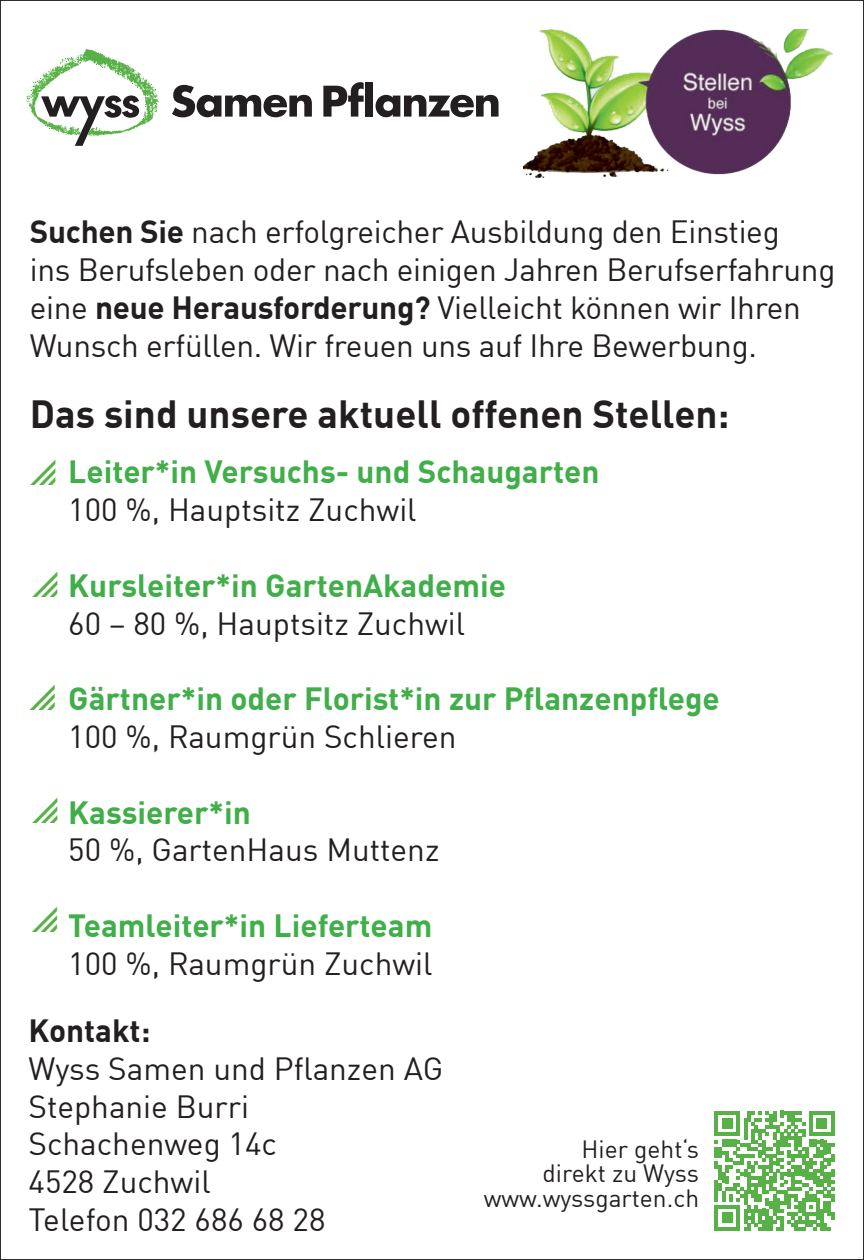
<style>
.page{position:relative;width:864px;height:1260px;background:#fff}
.page>*{position:absolute;margin:0;border:0;box-sizing:border-box;transform-origin:0 0}
.t1{font:700 38.5px "DIN Offc Pro";color:#231f20}
.t2{font:31.5px/37.8px "DIN Offc Pro";letter-spacing:-.01em;color:#231f20}
.t3{font:700 31.5px "DIN Offc Pro";color:#40ae49}
.t4{font:700 31.5px "DIN Offc Pro";color:#231f20}
.t5{font:24.5px/24.5px "DIN Offc Pro";color:#231f20;text-align:right}
.s1{font-weight:700}
</style>
<div class="page">
<svg style="left:26px;top:49px;width:132px;height:97px"></svg>
<svg style="left:172px;top:85px;width:140px;height:32px"></svg>
<svg style="left:323px;top:82px;width:40px;height:35px"></svg>
<div style="left:365px;top:83px;width:8px;height:34px;background:#231f20"></div>
<svg style="left:375px;top:95px;width:123px;height:22px"></svg>
<img style="left:523px;top:30px;width:309px;height:148px">
<svg style="left:714px;top:1111px;width:120px;height:120px"></svg>
<p class="t2" style="left:30px;top:210px;width:806px"><span class="s1">Suchen Sie</span> nach erfolgreicher Ausbildung den Einstieg<br>ins Berufsleben oder nach einigen Jahren Berufserfahrung eine <span class="s1">neue Herausforderung?</span> Vielleicht können wir Ihren Wunsch erfüllen. Wir freuen uns auf Ihre Bewerbung.</p>
<p class="t1" style="left:30px;top:382px;width:701px">Das sind unsere aktuell offenen Stellen:</p>
<p class="t3" style="left:68px;top:446px;width:532px">Leiter*in Versuchs- und Schaugarten</p>
<p class="t2" style="left:68px;top:488px;width:349px">100 %, Hauptsitz Zuchwil</p>
<p class="t3" style="left:68px;top:559px;width:439px">Kursleiter*in GartenAkademie</p>
<p class="t2" style="left:68px;top:601px;width:398px">60 – 80 %, Hauptsitz Zuchwil</p>
<p class="t3" style="left:68px;top:673px;width:652px">Gärtner*in oder Florist*in zur Pflanzenpflege</p>
<p class="t2" style="left:68px;top:715px;width:389px">100 %, Raumgrün Schlieren</p>
<p class="t3" style="left:68px;top:786px;width:184px">Kassierer*in</p>
<p class="t2" style="left:68px;top:828px;width:372px">50 %, GartenHaus Muttenz</p>
<p class="t3" style="left:68px;top:899px;width:365px">Teamleiter*in Lieferteam</p>
<p class="t2" style="left:68px;top:941px;width:365px">100 %, Raumgrün Zuchwil</p>
<p class="t4" style="left:29px;top:1004px;width:123px">Kontakt:</p>
<p class="t2" style="left:29px;top:1046px;width:416px">Wyss Samen und Pflanzen AG<br>Stephanie Burri<br>Schachenweg 14c<br>4528 Zuchwil<br>Telefon 032 686 68 28</p>
<p class="t5" style="left:483px;top:1134px;width:217px">Hier geht‘s<br>direkt zu Wyss www.wyssgarten.ch</p>
</div>
